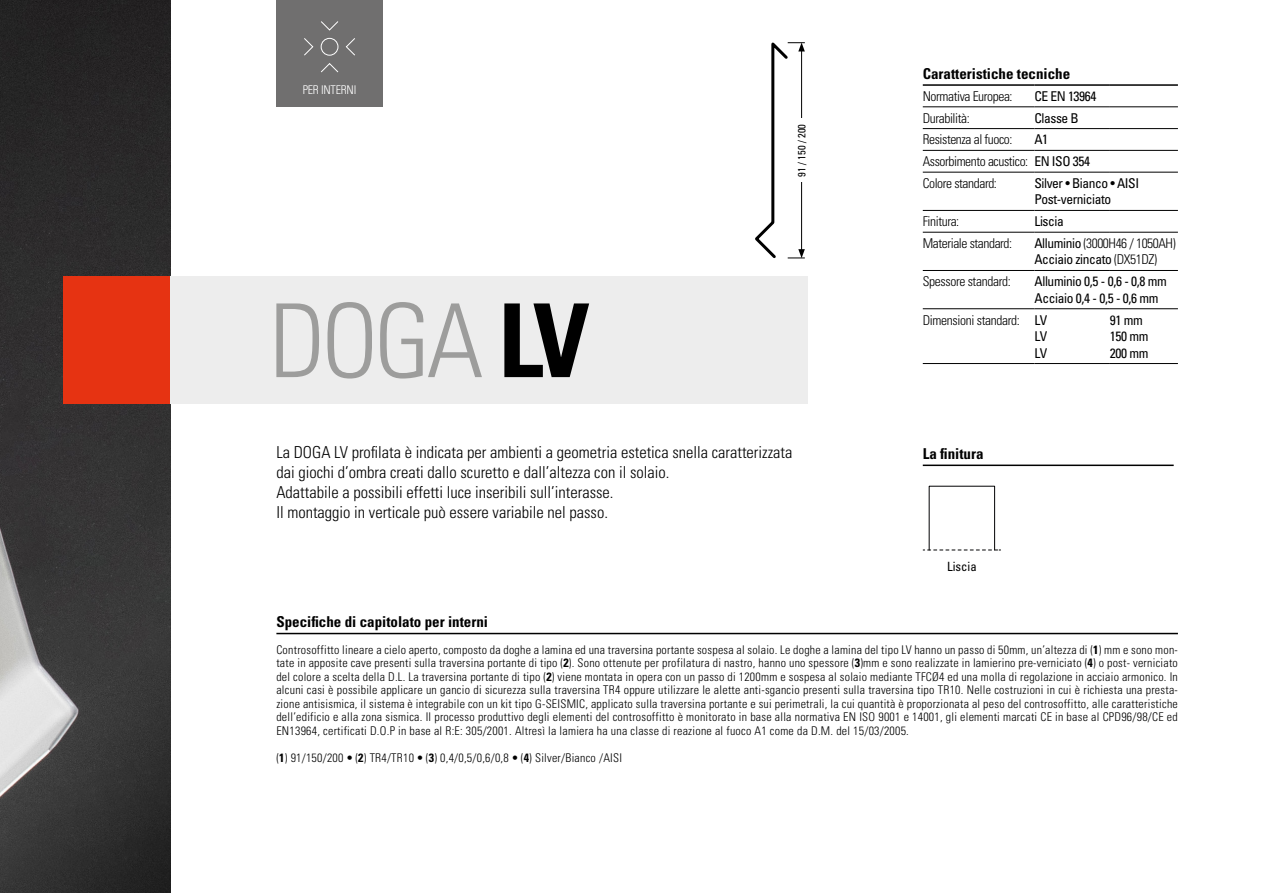
<style>
.page{position:relative;width:1263px;height:893px;background:#fff}
.page>*{position:absolute;margin:0;border:0;box-sizing:border-box;transform-origin:0 0}
.t1{font:300 condensed 102px "Univers LT Std";color:#9d9d9c}
.t2{font:300 condensed 16.5px/19.8px "Univers LT Std";color:#000}
.t3{font:700 condensed 15px "Univers LT Std";color:#000}
.t4{font:300 condensed 13.5px/16.5px "Univers LT Std";letter-spacing:-.03em;color:#000}
.t5{font:condensed 13.5px/16.5px "Univers LT Std";letter-spacing:-.03em;color:#000}
.t6{font:condensed 12.75px "Univers LT Std";color:#000}
.t7{font:300 condensed 12px/13.5px "Univers LT Std";letter-spacing:.02em;color:#000;text-align:justify}
.t8{font:300 condensed 12px "Univers LT Std";letter-spacing:-.02em;color:#fff}
.t9{font:condensed 10.5px "Univers LT Std";color:#000}
.s1{font-weight:700;color:#000}
.s2{font-weight:400}
.s3{font-weight:700}
</style>
<div class="page">
<img style="left:0;top:0;width:170px;height:893px">
<div style="left:64px;top:276px;width:106px;height:128px;background:#e63312"></div>
<hr style="left:276px;top:633px;width:902px;height:1px;background:#000">
<hr style="left:923px;top:107px;width:111px;height:1px;background:#000">
<hr style="left:1034px;top:107px;width:76px;height:1px;background:#000">
<hr style="left:1110px;top:107px;width:68px;height:1px;background:#000">
<hr style="left:923px;top:128px;width:111px;height:1px;background:#000">
<hr style="left:1034px;top:128px;width:76px;height:1px;background:#000">
<hr style="left:1110px;top:128px;width:68px;height:1px;background:#000">
<hr style="left:923px;top:150px;width:111px;height:1px;background:#000">
<hr style="left:1034px;top:150px;width:76px;height:1px;background:#000">
<hr style="left:1110px;top:150px;width:68px;height:1px;background:#000">
<hr style="left:923px;top:172px;width:111px;height:1px;background:#000">
<hr style="left:1034px;top:172px;width:76px;height:1px;background:#000">
<hr style="left:1110px;top:172px;width:68px;height:1px;background:#000">
<hr style="left:923px;top:210px;width:111px;height:1px;background:#000">
<hr style="left:1034px;top:210px;width:76px;height:1px;background:#000">
<hr style="left:1110px;top:210px;width:68px;height:1px;background:#000">
<hr style="left:923px;top:232px;width:111px;height:1px;background:#000">
<hr style="left:1034px;top:232px;width:76px;height:1px;background:#000">
<hr style="left:1110px;top:232px;width:68px;height:1px;background:#000">
<hr style="left:923px;top:270px;width:111px;height:1px;background:#000">
<hr style="left:1034px;top:270px;width:76px;height:1px;background:#000">
<hr style="left:1110px;top:270px;width:68px;height:1px;background:#000">
<hr style="left:923px;top:308px;width:111px;height:1px;background:#000">
<hr style="left:1034px;top:308px;width:76px;height:1px;background:#000">
<hr style="left:1110px;top:308px;width:68px;height:1px;background:#000">
<hr style="left:923px;top:84px;width:111px;height:2px;background:#000">
<hr style="left:1034px;top:84px;width:76px;height:2px;background:#000">
<hr style="left:1110px;top:84px;width:68px;height:2px;background:#000">
<hr style="left:923px;top:363px;width:111px;height:1px;background:#000">
<hr style="left:1034px;top:363px;width:76px;height:1px;background:#000">
<hr style="left:1110px;top:363px;width:68px;height:1px;background:#000">
<div style="left:170px;top:276px;width:638px;height:128px;background:#ededed"></div>
<div style="left:276px;top:0;width:107px;height:106px;background:#706f6f"></div>
<svg style="left:304px;top:21px;width:51px;height:52px"></svg>
<svg style="left:755px;top:42px;width:50px;height:217px"></svg>
<div style="left:795px;top:118px;width:13px;height:64px;background:#fff"></div>
<hr style="left:923px;top:465px;width:251px;height:1px;background:#000">
<svg style="left:923px;top:550px;width:77px;height:1px"></svg>
<p class="t8" style="left:303px;top:82px;width:55px">PER INTERNI</p>
<h1 class="t1" style="left:269px;top:280px;width:322px">DOGA <span class="s1">LV</span></h1>
<p class="t9" style="left:795px;top:177px;width:54px;rotate:-90deg">91 / 150 / 200</p>
<p class="t2" style="left:276px;top:443px;width:517px">La DOGA LV profilata è indicata per ambienti a geometria estetica snella caratterizzata dai giochi d’ombra creati dallo scuretto e dall’altezza con il solaio.<br>Adattabile a possibili effetti luce inseribili sull’interasse.<br>Il montaggio in verticale può essere variabile nel passo.</p>
<p class="t3" style="left:923px;top:64px;width:149px">Caratteristiche tecniche</p>
<p class="t4" style="left:923px;top:88px;width:91px">Normativa Europea:</p>
<p class="t5" style="left:1034px;top:88px;width:63px">CE EN 13964</p>
<p class="t4" style="left:923px;top:110px;width:48px">Durabilità:</p>
<p class="t5" style="left:1034px;top:109px;width:46px">Classe B</p>
<p class="t4" style="left:923px;top:131px;width:91px">Resistenza al fuoco:</p>
<p class="t4" style="left:923px;top:129px;width:169px;line-height:21.8px;text-indent:112px"><span class="s2">A1<br></span>Assorbimento acustico: <span class="s2">EN ISO 354<br></span>Colore standard:</p>
<p class="t5" style="left:1034px;top:175px;width:106px">Silver • Bianco • AISI<br>Post-verniciato</p>
<p class="t4" style="left:923px;top:213px;width:38px">Finitura:</p>
<p class="t5" style="left:1034px;top:213px;width:31px">Liscia</p>
<p class="t4" style="left:923px;top:235px;width:91px">Materiale standard:</p>
<p class="t4" style="left:1034px;top:235px;width:143px"><span class="s2">Alluminio</span> (3000H46 / 1050AH)<br><span class="s2">Acciaio zincato</span> (DX51DZ)</p>
<p class="t4" style="left:923px;top:273px;width:89px">Spessore standard:</p>
<p class="t5" style="left:1034px;top:273px;width:134px">Alluminio 0,5 - 0,6 - 0,8 mm<br>Acciaio 0,4 - 0,5 - 0,6 mm</p>
<p class="t4" style="left:1034px;top:312px;width:14px;text-align:justify;text-indent:-112px">Dimensioni standard: <span class="s2">LV LV LV</span></p>
<p class="t5" style="left:1110px;top:311px;width:40px">91 mm<br>150 mm</p>
<p class="t5" style="left:1110px;top:344px;width:40px">200 mm</p>
<p class="t3" style="left:923px;top:445px;width:62px">La finitura</p>
<p class="t6" style="left:947px;top:558px;width:31px">Liscia</p>
<p class="t3" style="left:276px;top:613px;width:213px">Specifiche di capitolato per interni</p>
<p class="t7" style="left:276px;top:643px;width:903px">Controsoffitto lineare a cielo aperto, composto da doghe a lamina ed una traversina portante sospesa al solaio. Le doghe a lamina del tipo LV hanno un passo di 50mm, un’altezza di (<span class="s3">1</span>) mm e sono mon&shy;tate in apposite cave presenti sulla traversina portante di tipo (<span class="s3">2</span>). Sono ottenute per profilatura di nastro, hanno uno spessore (<span class="s3">3</span>)mm e sono realizzate in lamierino pre-verniciato (<span class="s3">4</span>) o post- verniciato del colore a scelta della D.L. La traversina portante di tipo (<span class="s3">2</span>) viene montata in opera con un passo di 1200mm e sospesa al solaio mediante TFCØ4 ed una molla di regolazione in acciaio armonico. In alcuni casi è possibile applicare un gancio di sicurezza sulla traversina TR4 oppure utilizzare le alette anti-sgancio presenti sulla traversina tipo TR10. Nelle costruzioni in cui è richiesta una presta&shy;zione antisismica, il sistema è integrabile con un kit tipo G-SEISMIC, applicato sulla traversina portante e sui perimetrali, la cui quantità è proporzionata al peso del controsoffitto, alle caratteristiche dell’edificio e alla zona sismica. Il processo produttivo degli elementi del controsoffitto è monitorato in base alla normativa EN ISO 9001 e 14001, gli elementi marcati CE in base al CPD96/98/CE ed EN13964, certificati D.O.P in base al R:E: 305/2001. Altresì la lamiera ha una classe di reazione al fuoco A1 come da D.M. del 15/03/2005.</p>
<p class="t7" style="left:276px;top:751px;width:347px">(<span class="s3">1</span>) 91/150/200 • (<span class="s3">2</span>) TR4/TR10 • (<span class="s3">3</span>) 0,4/0,5/0,6/0,8 • (<span class="s3">4</span>) Silver/Bianco /AISI</p>
</div>
